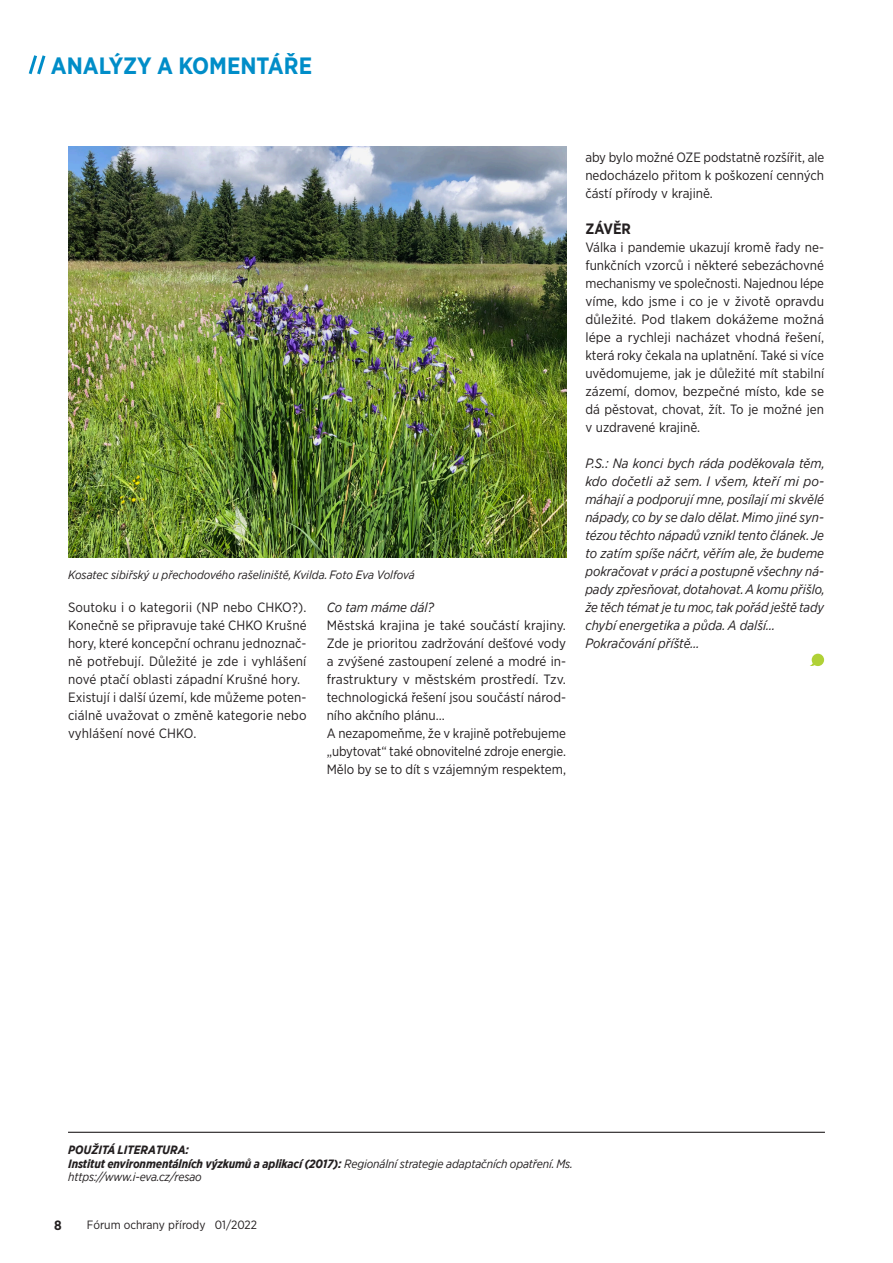
<style>
.page{position:relative;width:893px;height:1263px;background:#fff}
.page>*{position:absolute;margin:0;border:0;box-sizing:border-box;transform-origin:0 0}
.t1{font:700 23.55px "Gotham Narrow";color:#008dc8}
.t2{font:700 15px "Gotham Narrow";color:#231f20}
.t3{font:13.5px/18px "Gotham Narrow";color:#231f20;text-align:justify}
.t4{font:italic 13.5px/18px "Gotham Narrow";color:#231f20;text-align:justify}
.t5{font:700 13.5px "Gotham Narrow";color:#231f20}
.t6{font:italic 700 12px/13.5px "Gotham Narrow";letter-spacing:-.01em;color:#231f20}
.t7{font:italic 12px "Gotham Narrow";letter-spacing:-.01em;color:#231f20}
.t8{font:12px "Gotham Narrow";color:#231f20}
.s1{font-weight:400}
</style>
<div class="page">
<svg style="left:28px;top:55px;width:18px;height:20px"></svg>
<svg style="left:810px;top:654px;width:14px;height:12px"></svg>
<hr style="left:68px;top:1132px;width:757px;height:1px;background:#231f20">
<img style="left:68px;top:147px;width:498px;height:411px">
<h1 class="t1" style="left:51px;top:51px;width:263px">ANALÝZY A KOMENTÁŘE</h1>
<p class="t7" style="left:68px;top:567px;width:348px">Kosatec sibiřský u přechodového rašeliniště, Kvilda. Foto Eva Volfová</p>
<p class="t3" style="left:68px;top:598px;width:240px">Soutoku i o kategorii (NP nebo CHKO?).<br>Konečně se připravuje také CHKO Krušné hory, které koncepční ochranu jednoznač&shy;ně potřebují. Důležité je zde i vyhlášení nové ptačí oblasti západní Krušné hory.</p>
<p class="t3" style="left:68px;top:688px;width:240px">Existují i další území, kde můžeme poten&shy;ciálně uvažovat o změně kategorie nebo vyhlášení nové CHKO.</p>
<p class="t4" style="left:327px;top:598px;width:109px">Co tam máme dál?</p>
<p class="t3" style="left:327px;top:616px;width:241px">Městská krajina je také součástí krajiny.<br>Zde je prioritou zadržování dešťové vody a zvýšené zastoupení zelené a modré in&shy;frastruktury v městském prostředí. Tzv. technologická řešení jsou součástí národ&shy;ního akčního plánu…</p>
<p class="t3" style="left:327px;top:724px;width:241px">A nezapomeňme, že v krajině potřebujeme „ubytovat“ také obnovitelné zdroje energie.<br>Mělo by se to dít s vzájemným respektem,</p>
<p class="t3" style="left:585px;top:148px;width:240px">aby bylo možné OZE podstatně rozšířit, ale nedocházelo přitom k poškození cenných částí přírody v krajině.</p>
<p class="t2" style="left:585px;top:219px;width:47px">ZÁVĚR</p>
<p class="t3" style="left:585px;top:238px;width:240px">Válka i pandemie ukazují kromě řady ne&shy;funkčních vzorců i některé sebezáchovné mechanismy ve společnosti. Najednou lépe víme, kdo jsme i co je v životě opravdu důležité. Pod tlakem dokážeme možná lépe a rychleji nacházet vhodná řešení, která roky čekala na uplatnění. Také si více uvědomujeme, jak je důležité mít stabilní zázemí, domov, bezpečné místo, kde se dá pěstovat, chovat, žít. To je možné jen v uzdravené krajině.</p>
<p class="t4" style="left:585px;top:454px;width:241px">P.S.: Na konci bych ráda poděkovala těm, kdo dočetli až sem. I všem, kteří mi po&shy;máhají a podporují mne, posílají mi skvělé nápady, co by se dalo dělat. Mimo jiné syn&shy;tézou těchto nápadů vznikl tento článek. Je to zatím spíše náčrt, věřím ale, že budeme pokračovat v práci a postupně všechny ná&shy;pady zpřesňovat, dotahovat. A komu přišlo, že těch témat je tu moc, tak pořád ještě tady chybí energetika a půda. A další…</p>
<p class="t4" style="left:585px;top:634px;width:116px">Pokračování příště…</p>
<p class="t6" style="left:68px;top:1143px;width:506px">POUŽITÁ LITERATURA:<br>Institut environmentálních výzkumů a aplikací (2017): <span class="s1">Regionální strategie adaptačních opatření. Ms.</span></p>
<p class="t7" style="left:68px;top:1169px;width:135px">https://www.i-eva.cz/resao</p>
<p class="t5" style="left:54px;top:1216px;width:9px">8</p>
<p class="t8" style="left:87px;top:1217px;width:172px">Fórum ochrany přírody 01/2022</p>
</div>
